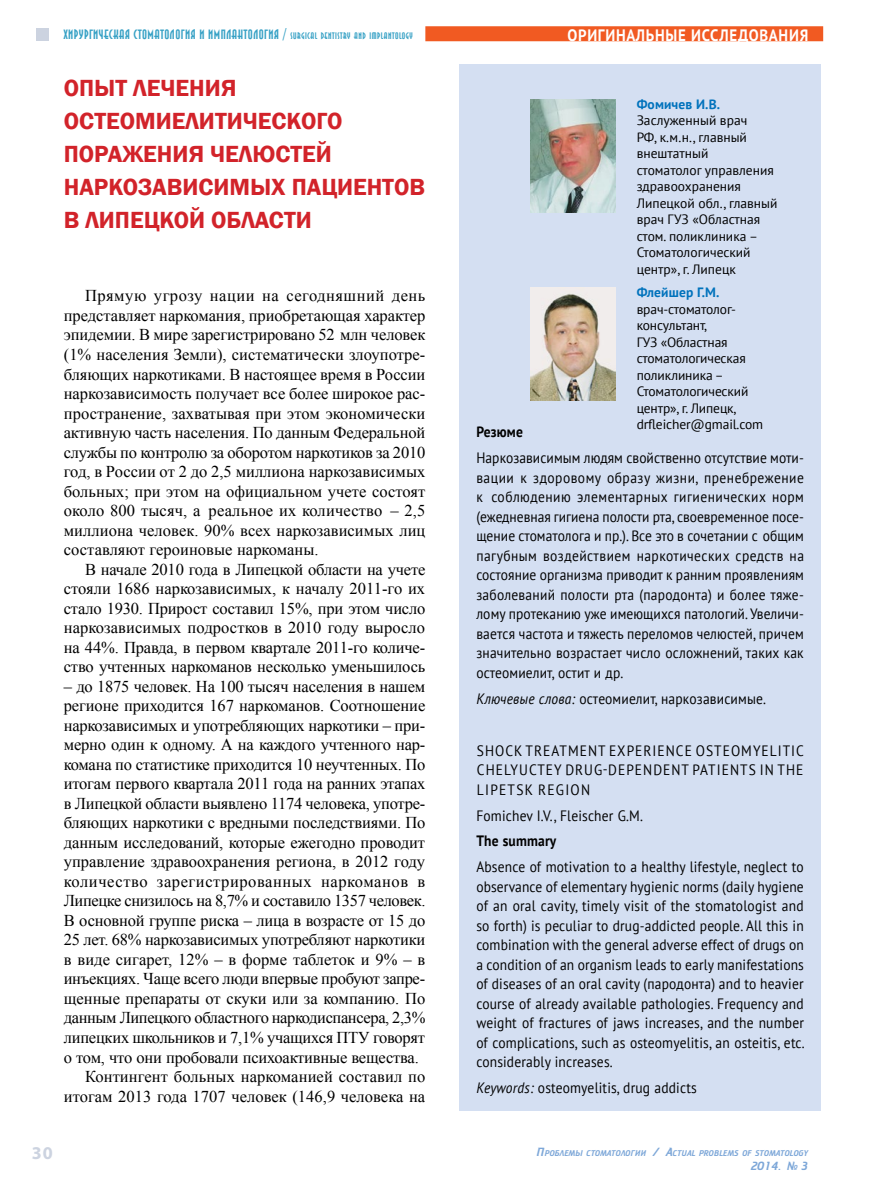
<style>
.page{position:relative;width:872px;height:1204px;background:#fff}
.page>*{position:absolute;margin:0;border:0;box-sizing:border-box;transform-origin:0 0}
.t1{font:600 24px/33px "Franklin Gothic";color:#d2232a}
.t2{font:700 18px "Myriad Pro";color:#ccd3e0}
.t3{font:16.5px/19.5px "Times New Roman";letter-spacing:-.01em;color:#000;text-align:justify}
.t4{font:16.5px "Times New Roman";letter-spacing:.035em;color:#000}
.t5{font:700 16.5px "PT Sans";letter-spacing:.05em;color:#fff;scale:.9 1}
.t6{font:15px/19.5px "PT Sans";letter-spacing:.015em;color:#000;text-align:justify;scale:.9 1}
.t7{font:15px/19.5px "PT Sans";letter-spacing:.075em;color:#000;scale:.9 1}
.t8{font:700 15px "PT Sans";letter-spacing:.015em;color:#000;scale:.9 1}
.t9{font:13.5px/16.5px "PT Sans";letter-spacing:-.005em;color:#000}
.t10{font:700 13.5px "Anna C";letter-spacing:.04em;color:#37a1c5}
.t11{font:700 13.5px "PT Sans";letter-spacing:.01em;color:#0072bc}
.t12{font:12px "Cricket";color:#7da7d8}
.t13{font:8.4px "Cricket";letter-spacing:.005em;color:#7da7d8}
.s1{font-size:9.45px}
.s2{font-style:italic}
.s3{font-size:12px}
</style>
<div class="page">
<div style="left:425px;top:26px;width:398px;height:15px;background:#f15a22"></div>
<div style="left:36px;top:28px;width:13px;height:12px;background:#ccd3e0"></div>
<div style="left:459px;top:64px;width:362px;height:1046px;background:#d4dff2"></div>
<img style="left:530px;top:287px;width:85px;height:114px">
<img style="left:530px;top:99px;width:85px;height:114px">
<p class="t10" style="left:64px;top:27px;width:350px">ХИРУРГИЧЕСКАЯ СТОМАТОЛОГИЯ И ИМПЛАНТОЛОГИЯ / <span class="s1">SURGICAL DENTISTRY AND IMPLANTOLOGY</span></p>
<h1 class="t1" style="left:64px;top:72px;width:363px">ОПЫТ ЛЕЧЕНИЯ<br>ОСТЕОМИЕЛИТИЧЕСКОГО<br>ПОРАЖЕНИЯ ЧЕЛЮCТЕЙ<br>НАРКОЗАВИСИМЫХ ПАЦИЕНТОВ в Липе</h1>
<h1 class="t1" style="left:144px;top:204px;width:31px">цкой</h1>
<h1 class="t1" style="left:211px;top:204px;width:46px">области</h1>
<p class="t3" style="left:64px;top:286px;width:363px;text-indent:21px">Прямую угрозу нации на сегодняшний день представляет наркомания, приобретающая характер эпидемии. В мире зарегистрировано 52 млн человек (1% населения Земли), систематически злоупотре&shy;бляющих наркотиками. В настоящее время в России наркозависимость получает все более широкое рас&shy;пространение, захватывая при этом экономически активную часть населения. По данным Федеральной службы по контролю за оборотом наркотиков за 2010 год, в России от 2 до 2,5 миллиона наркозависимых больных; при этом на официальном учете состоят около 800 тысяч, а реальное их количество – 2,5 миллиона человек. 90% всех наркозависимых лиц составляют героиновые наркоманы.</p>
<p class="t3" style="left:64px;top:559px;width:363px;text-indent:21px">В начале 2010 года в Липецкой области на учете стояли 1686 наркозависимых, к началу 2011-го их стало 1930. Прирост составил 15%, при этом число наркозависимых подростков в 2010 году выросло на 44%. Правда, в первом квартале 2011-го количе&shy;ство учтенных наркоманов несколько уменьшилось</p>
<p class="t3" style="left:64px;top:676px;width:363px">– до 1875 человек. На 100 тысяч населения в нашем</p>
<p class="t3" style="left:64px;top:695px;width:363px">регионе приходится 167 наркоманов. Соотношение</p>
<p class="t3" style="left:64px;top:715px;width:363px">наркозависимых и употребляющих наркотики – при-</p>
<p class="t3" style="left:64px;top:734px;width:363px">мерно один к одному. А на каждого учтенного нар-</p>
<p class="t3" style="left:64px;top:754px;width:363px">комана по статистике приходится 10 неучтенных. По</p>
<p class="t3" style="left:64px;top:773px;width:363px">итогам первого квартала 2011 года на ранних этапах</p>
<p class="t3" style="left:64px;top:793px;width:363px">в Липецкой области выявлено 1174 человека, употре-</p>
<p class="t3" style="left:64px;top:812px;width:363px">бляющих наркотики с вредными последствиями. По</p>
<p class="t3" style="left:64px;top:832px;width:363px">данным исследований, которые ежегодно проводит</p>
<p class="t3" style="left:64px;top:851px;width:363px">управление здравоохранения региона, в 2012 году</p>
<p class="t4" style="left:64px;top:870px;width:363px">количество зарегистрированных наркоманов в</p>
<p class="t3" style="left:64px;top:890px;width:363px">Липецке снизилось на 8,7% и составило 1357 человек.</p>
<p class="t3" style="left:64px;top:910px;width:363px">В основной группе риска – лица в возрасте от 15 до</p>
<p class="t3" style="left:64px;top:929px;width:363px">25 лет. 68% наркозависимых употребляют наркотики</p>
<p class="t3" style="left:64px;top:949px;width:363px">в виде сигарет, 12% – в форме таблеток и 9% – в</p>
<p class="t3" style="left:64px;top:968px;width:363px">инъекциях. Чаще всего люди впервые пробуют запре-</p>
<p class="t3" style="left:64px;top:988px;width:363px">щенные препараты от скуки или за компанию. По</p>
<p class="t3" style="left:64px;top:1007px;width:363px">данным Липецкого областного наркодиспансера, 2,3%</p>
<p class="t3" style="left:64px;top:1027px;width:363px">липецких школьников и 7,1% учащихся ПТУ говорят</p>
<p class="t3" style="left:64px;top:1046px;width:356px">о том, что они пробовали психоактивные вещества.</p>
<p class="t3" style="left:85px;top:1066px;width:342px">Контингент больных наркоманией составил по</p>
<p class="t3" style="left:64px;top:1085px;width:363px">итогам 2013 года 1707 человек (146,9 человека на</p>
<p class="t2" style="left:32px;top:1141px;width:22px">30</p>
<p class="t5" style="left:567px;top:24px;width:269px">ОРИГИНАЛЬНЫЕ ИССЛЕДОВАНИЯ</p>
<p class="t11" style="left:636px;top:95px;width:85px">Фомичев И.В.</p>
<p class="t9" style="left:636px;top:112px;width:142px">Заслуженный врач<br>РФ, к.м.н., главный внештатный<br>стоматолог управления здравоохранения<br>Липецкой обл., главный врач ГУЗ «Областная стом. поликлиника –<br>Стоматологический центр», г. Липецк</p>
<p class="t11" style="left:636px;top:283px;width:84px">Флейшер Г.М.</p>
<p class="t9" style="left:636px;top:300px;width:128px">врач-стоматолог&shy;консультант,<br>ГУЗ «Областная стоматологическая поликлиника –<br>Стоматологический центр», г. Липецк, drfleicher@gmail.com</p>
<p class="t8" style="left:476px;top:422px;width:53px">Резюме</p>
<p class="t6" style="left:476px;top:448px;width:365px">Наркозависимым людям свойственно отсутствие моти&shy;вации к здоровому образу жизни, пренебрежение к соблюдению элементарных гигиенических норм (ежедневная гигиена полости рта, своевременное посе&shy;щение стоматолога и пр.). Все это в сочетании с общим пагубным воздействием наркотических средств на состояние организма приводит к ранним проявлениям заболеваний полости рта (пародонта) и более тяже&shy;лому протеканию уже имеющихся патологий. Увеличи&shy;вается частота и тяжесть переломов челюстей, причем значительно возрастает число осложнений, таких как остеомиелит, остит и др.</p>
<p class="t6" style="left:476px;top:688px;width:323px"><span class="s2">Ключевые слова:</span> остеомиелит, наркозависимые.</p>
<p class="t7" style="left:477px;top:740px;width:254px">SHOCK TREATMENT EXPERIENCE osteomyelitic<br>CHELYUCTEY drug</p>
<p class="t6" style="left:603px;top:759px;width:17px">-dependent</p>
<p class="t6" style="left:692px;top:759px;width:10px">patients</p>
<p class="t6" style="left:760px;top:759px;width:30px">in the</p>
<p class="t6" style="left:476px;top:776px;width:187px;line-height:26px;text-indent:62px">region<br>Fomichev I.V., Fleischer G.M.</p>
<p class="t8" style="left:476px;top:831px;width:90px">The summary</p>
<p class="t6" style="left:476px;top:856px;width:366px">Absence of motivation to a healthy lifestyle, neglect to observance of elementary hygienic norms (daily hygiene of an oral cavity, timely visit of the stomatologist and so forth) is peculiar to drug-addicted people. All this in combination with the general adverse effect of drugs on a condition of an organism leads to early manifestations of diseases of an oral cavity (пародонта) and to heavier course of already available pathologies. Frequency and weight of fractures of jaws increases, and the number of complications, such as osteomyelitis, an osteitis, etc. considerably increases.</p>
<p class="t6" style="left:476px;top:1077px;width:246px"><span class="s2">Keywords:</span> osteomyelitis, drug addicts</p>
<p class="t6" style="left:477px;top:779px;width:10px">lipetsk</p>
<p class="t13" style="left:537px;top:1148px;width:273px"><span class="s3">П</span>РОБЛЕМЫ СТОМАТОЛОГИИ <span class="s3">/ A</span>CTUAL PROBLEMS OF STOMATOLOGY</p>
<p class="t12" style="left:750px;top:1159px;width:59px">2014. № 3</p>
</div>
